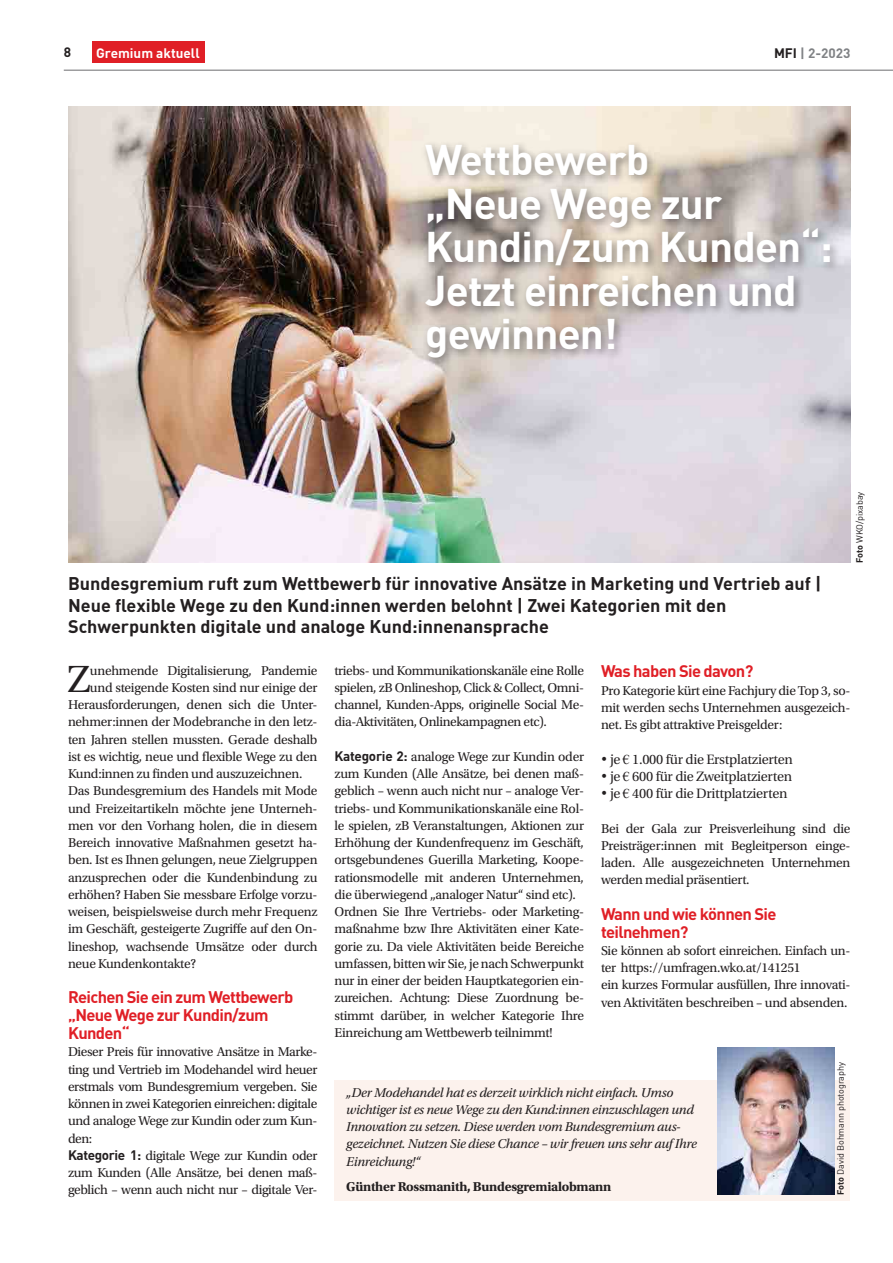
<style>
.page{position:relative;width:893px;height:1263px;background:#fff}
.page>*{position:absolute;margin:0;border:0;box-sizing:border-box;transform-origin:0 0}
.t1{font:700 42px/43.5px "DIN";letter-spacing:-.02em;color:#fff}
.t2{font:39.9px "Utopia Std";color:#231f20}
.t3{font:700 18px/21.8px "DIN";color:#231f20}
.t4{font:700 16.5px/18px "DIN";letter-spacing:-.04em;color:#e01f26}
.t5{font:13.5px/17.2px "Utopia Std";letter-spacing:-.02em;color:#231f20}
.t6{font:italic 13.5px/17.2px "Utopia Std";letter-spacing:-.02em;color:#231f20}
.t7{font:13.5px "Utopia";letter-spacing:-.02em;color:#231f20}
.t8{font:700 13.5px "Utopia Std";letter-spacing:-.02em;color:#231f20}
.t9{font:700 13.5px "DIN";color:#fff}
.t10{font:700 13.5px "DIN";color:#808285}
.t11{font:700 13.5px "DIN";color:#231f20}
.t12{font:9px "DIN";letter-spacing:-.01em;color:#231f20}
.s1{color:#231f20}
.s2{font-weight:700}
.s3{font-family:"DIN";font-weight:700}
.s4{font-family:"Times New Roman"}
</style>
<div class="page">
<img style="left:68px;top:106px;width:782px;height:457px">
<div style="left:92px;top:42px;width:113px;height:21px;background:#e01f26"></div>
<hr style="left:64px;top:70px;width:829px;height:1px;background:#6c6d70">
<div style="left:421px;top:140px;width:420px;height:228px;background:#231f20;opacity:.5"></div>
<div style="left:334px;top:1080px;width:516px;height:121px;background:#fcf2ed"></div>
<img style="left:717px;top:1048px;width:118px;height:146px">
<p class="t11" style="left:64px;top:43px;width:9px">8</p>
<p class="t9" style="left:96px;top:44px;width:105px">Gremium aktuell</p>
<p class="t10" style="left:774px;top:44px;width:78px"><span class="s1">MFI</span> | 2-2023</p>
<h1 class="t1" style="left:425px;top:136px;width:409px">Wettbewerb<br>„Neue Wege zur<br>Kundin/zum Kunden“:<br>Jetzt einreichen und gewinnen!</h1>
<h3 class="t3" style="left:68px;top:572px;width:755px">Bundesgremium ruft zum Wettbewerb für innovative Ansätze in Marketing und Vertrieb auf |<br>Neue flexible Wege zu den Kund:innen werden belohnt | Zwei Kategorien mit den<br>Schwerpunkten digitale und analoge Kund:innenansprache</h3>
<p class="t12" style="left:854px;top:563px;width:73px;rotate:-90deg"><span class="s2">Foto</span> WKO/pixabay</p>
<h2 class="t2" style="left:67px;top:657px;width:25px">Z</h2>
<p class="t5" style="left:90px;top:662px;width:229px">unehmende Digitalisierung, Pandemie</p>
<p class="t5" style="left:90px;top:679px;width:229px">und steigende Kosten sind nur einige der</p>
<p class="t5" style="left:68px;top:696px;width:251px">Herausforderungen, denen sich die Unter-</p>
<p class="t5" style="left:68px;top:714px;width:251px">nehmer:innen der Modebranche in den letz-</p>
<p class="t5" style="left:68px;top:731px;width:251px">ten Jahren stellen mussten. Gerade deshalb</p>
<p class="t5" style="left:68px;top:748px;width:251px">ist es wichtig, neue und flexible Wege zu den</p>
<p class="t5" style="left:68px;top:765px;width:236px">Kund:innen zu finden und auszuzeichnen.</p>
<p class="t5" style="left:68px;top:783px;width:251px">Das Bundesgremium des Handels mit Mode</p>
<p class="t5" style="left:68px;top:800px;width:251px">und Freizeitartikeln möchte jene Unterneh-</p>
<p class="t5" style="left:68px;top:817px;width:251px">men vor den Vorhang holen, die in diesem</p>
<p class="t5" style="left:68px;top:834px;width:251px">Bereich innovative Maßnahmen gesetzt ha-</p>
<p class="t5" style="left:68px;top:852px;width:251px">ben. Ist es Ihnen gelungen, neue Zielgruppen</p>
<p class="t5" style="left:68px;top:869px;width:251px">anzusprechen oder die Kundenbindung zu</p>
<p class="t5" style="left:68px;top:886px;width:251px">erhöhen? Haben Sie messbare Erfolge vorzu-</p>
<p class="t5" style="left:68px;top:903px;width:251px">weisen, beispielsweise durch mehr Frequenz</p>
<p class="t5" style="left:68px;top:921px;width:251px">im Geschäft, gesteigerte Zugriffe auf den On-</p>
<p class="t5" style="left:68px;top:938px;width:251px">lineshop, wachsende Umsätze oder durch</p>
<p class="t5" style="left:68px;top:955px;width:130px">neue Kundenkontakte?</p>
<p class="t4" style="left:68px;top:987px;width:227px">Reichen Sie ein zum Wettbewerb „Neue Wege zur Kundin/zum<br>Kunden“</p>
<p class="t5" style="left:68px;top:1044px;width:251px">Dieser Preis für innovative Ansätze in Marke&shy;ting und Vertrieb im Modehandel wird heuer erstmals vom Bundesgremium vergeben. Sie können in zwei Kategorien einreichen: digitale und analoge Wege zur Kundin oder zum Kun&shy;den:<br><span class="s3">Kategorie 1:</span> digitale Wege zur Kundin oder zum Kunden (Alle Ansätze, bei denen maß&shy;geblich – wenn auch nicht nur – digitale Ver-</p>
<p class="t5" style="left:334px;top:662px;width:251px;text-align:justify">triebs- und Kommunikationskanäle eine Rolle spielen, zB Onlineshop, Click &amp; Collect, Omni&shy;channel, Kunden-Apps, originelle Social Me&shy;dia-Aktivitäten, Onlinekampagnen etc).</p>
<p class="t5" style="left:334px;top:748px;width:251px"><span class="s3">Kategorie 2:</span> analoge Wege zur Kundin oder zum Kunden (Alle Ansätze, bei denen maß&shy;geblich – wenn auch nicht nur – analoge Ver&shy;triebs- und Kommunikationskanäle eine Rol&shy;le spielen, zB Veranstaltungen, Aktionen zur Erhöhung der Kundenfrequenz im Geschäft, ortsgebundenes Guerilla Marketing, Koope&shy;rationsmodelle mit anderen Unternehmen, die überwiegend „analoger Natur“ sind etc).<br>Ordnen Sie Ihre Vertriebs- oder Marketing&shy;maßnahme bzw Ihre Aktivitäten einer Kate&shy;gorie zu. Da viele Aktivitäten beide Bereiche umfassen, bitten wir Sie, je nach Schwerpunkt nur in einer der beiden Hauptkategorien ein&shy;zureichen. Achtung: Diese Zuordnung be&shy;stimmt darüber, in welcher Kategorie Ihre Einreichung am Wettbewerb teilnimmt!</p>
<p class="t4" style="left:601px;top:662px;width:154px">Was haben Sie davon?</p>
<p class="t5" style="left:601px;top:682px;width:251px;text-align:justify">Pro Kategorie kürt eine Fachjury die Top 3, so&shy;mit werden sechs Unternehmen ausgezeich&shy;net. Es gibt attraktive Preisgelder:</p>
<p class="t7" style="left:601px;top:752px;width:193px">• je <span class="s4">€</span> 1.000 für die Erstplatzierten</p>
<p class="t7" style="left:601px;top:769px;width:193px">• je <span class="s4">€</span> 600 für die Zweitplatzierten</p>
<p class="t7" style="left:601px;top:786px;width:188px">• je <span class="s4">€</span> 400 für die Drittplatzierten</p>
<p class="t5" style="left:601px;top:820px;width:251px;text-align:justify">Bei der Gala zur Preisverleihung sind die Preisträger:innen mit Begleitperson einge&shy;laden. Alle ausgezeichneten Unternehmen werden medial präsentiert.</p>
<p class="t4" style="left:601px;top:904px;width:177px">Wann und wie können Sie teilnehmen?</p>
<p class="t5" style="left:601px;top:942px;width:251px">Sie können ab sofort einreichen. Einfach un&shy;ter https://umfragen.wko.at/141251<br>ein kurzes Formular ausfüllen, Ihre innovati&shy;ven Aktivitäten beschreiben – und absenden.</p>
<p class="t6" style="left:346px;top:1084px;width:352px">„Der Modehandel hat es derzeit wirklich nicht einfach. Umso wichtiger ist es neue Wege zu den Kund:innen einzuschlagen und Innovation zu setzen. Diese werden vom Bundesgremium aus&shy;gezeichnet. Nutzen Sie diese Chance – wir freuen uns sehr auf Ihre Einreichung!“</p>
<p class="t8" style="left:346px;top:1179px;width:267px">Günther Rossmanith, Bundesgremialobmann</p>
<p class="t12" style="left:835px;top:1194px;width:134px;rotate:-90deg"><span class="s2">Foto</span> David Bohmann photography</p>
</div>
